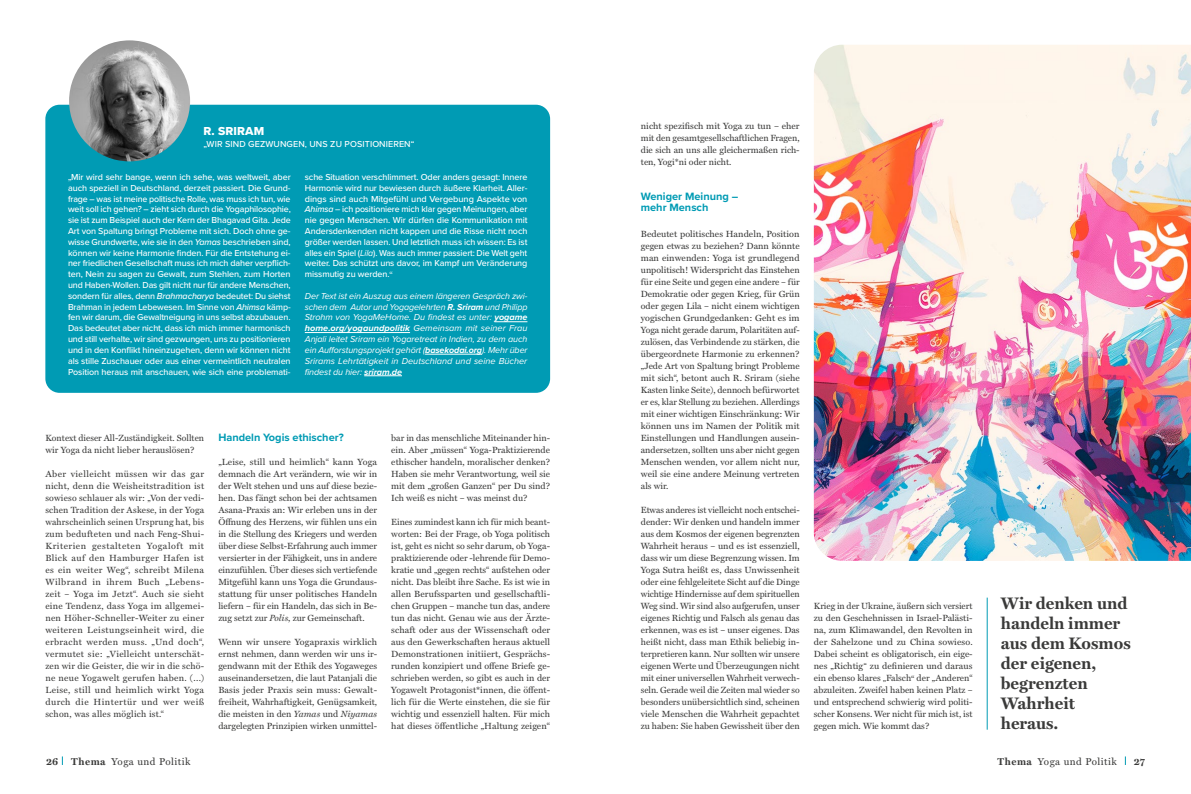
<style>
.page{position:relative;width:1191px;height:794px;background:#fff}
.page>*{position:absolute;margin:0;border:0;box-sizing:border-box;transform-origin:0 0}
.t1{font:700 16.7px/20px "Miller Text";color:#3a3a39}
.t2{font:12px "Proxima Nova Extrabld";letter-spacing:.01em;color:#fff}
.t3{font:700 11px/11px "Proxima Nova";color:#009bb4}
.t4{font:10px "Miller Text";letter-spacing:.05em;color:#3a3a39}
.t5{font:700 10px "Miller Text";color:#3a3a39}
.t6{font:9px/12px "Miller Text";color:#3a3a39;text-align:justify}
.t7{font:500 9px/10.8px "Proxima Nova";letter-spacing:-.01em;color:#fff;text-align:justify}
.t8{font:italic 9px/10.8px "Proxima Nova";color:#fff;text-align:justify}
.t9{font:500 9px "Proxima Nova";letter-spacing:.01em;color:#fff}
.s1{font-family:"Miller Text";font-weight:400}
.s2{font-style:italic}
.s3{font-weight:400;font-style:italic}
.s4{font-weight:700}
.s5{font-family:"Proxima Nova"}
</style>
<div class="page">
<hr style="left:986px;top:597px;width:1px;height:132px;background:#009bb4">
<div style="left:45px;top:105px;width:505px;height:288px;background:#009bb4;border-radius:14px"></div>
<hr style="left:494px;top:321px;width:33px;height:1px;background:#fff">
<hr style="left:305px;top:332px;width:105px;height:1px;background:#fff">
<hr style="left:425px;top:354px;width:57px;height:1px;background:#fff">
<hr style="left:364px;top:375px;width:38px;height:1px;background:#fff">
<img style="left:69px;top:40px;width:121px;height:121px;border-radius:60px">
<img style="left:814px;top:45px;width:377px;height:516px">
<h2 class="t2" style="left:203px;top:122px;width:62px">R. SRIRAM</h2>
<p class="t9" style="left:203px;top:137px;width:212px">„WIR SIND GEZWUNGEN, UNS ZU POSITIONIEREN“</p>
<p class="t7" style="left:68px;top:171px;width:224px"><span class="s1">„</span>Mir wird sehr bange, wenn ich sehe, was weltweit, aber auch speziell in Deutschland, derzeit passiert. Die Grund&shy;frage – was ist meine politische Rolle, was muss ich tun, wie weit soll ich gehen? – zieht sich durch die Yogaphilosophie, sie ist zum Beispiel auch der Kern der Bhagavad Gita. Jede Art von Spaltung bringt Probleme mit sich. Doch ohne ge&shy;wisse Grundwerte, wie sie in den <span class="s2">Yamas</span> beschrieben sind, können wir keine Harmonie finden. Für die Entstehung ei&shy;ner friedlichen Gesellschaft muss ich mich daher verpflich&shy;ten, Nein zu sagen zu Gewalt, zum Stehlen, zum Horten und Haben-Wollen. Das gilt nicht nur für andere Menschen, sondern für alles, denn <span class="s2">Brahmacharya</span> bedeutet: Du siehst Brahman in jedem Lebewesen. Im Sinne von <span class="s2">Ahimsa</span> kämp&shy;fen wir darum, die Gewaltneigung in uns selbst abzubauen.<br>Das bedeutet aber nicht, dass ich mich immer harmonisch und still verhalte, wir sind gezwungen, uns zu positionieren und in den Konflikt hineinzugehen, denn wir können nicht als stille Zuschauer oder aus einer vermeintlich neutralen Position heraus mit anschauen, wie sich eine problemati-</p>
<p class="t7" style="left:305px;top:171px;width:224px">sche Situation verschlimmert. Oder anders gesagt: Innere Harmonie wird nur bewiesen durch äußere Klarheit. Aller&shy;dings sind auch Mitgefühl und Vergebung Aspekte von <span class="s2">Ahimsa</span> – ich positioniere mich klar gegen Meinungen, aber nie gegen Menschen. Wir dürfen die Kommunikation mit Andersdenkenden nicht kappen und die Risse nicht noch größer werden lassen. Und letztlich muss ich wissen: Es ist alles ein Spiel (<span class="s3">Lila</span>). Was auch immer passiert: Die Welt geht weiter. Das schützt uns davor, im Kampf um Veränderung missmutig zu werden.<span class="s1">“</span></p>
<p class="t8" style="left:305px;top:290px;width:224px">Der Text ist ein Auszug aus einem längeren Gespräch zwi&shy;schen dem Autor und Yogagelehrten <span class="s4">R. Sriram</span> und Philipp Strohm von YogaMeHome. Du findest es unter: <span class="s4">yogame home.org/yogaundpolitik</span> Gemeinsam mit seiner Frau Anjali leitet Sriram ein Yogaretreat in Indien, zu dem auch ein Aufforstungsprojekt gehört (<span class="s4">basekodai.org</span>). Mehr über Srirams Lehrtätigkeit in Deutschland und seine Bücher findest du hier: <span class="s4">sriram.de</span></p>
<p class="t6" style="left:45px;top:431px;width:160px">Kontext dieser All-Zuständigkeit. Sollten wir Yoga da nicht lieber herauslösen?</p>
<p class="t6" style="left:45px;top:467px;width:160px">Aber vielleicht müssen wir das gar nicht, denn die Weisheitstradition ist sowieso schlauer als wir: „Von der vedi&shy;schen Tradition der Askese, in der Yoga wahrscheinlich seinen Ursprung hat, bis zum bedufteten und nach Feng-Shui-Kriterien gestalteten Yogaloft mit Blick auf den Hamburger Hafen ist es ein weiter Weg“, schreibt Milena Wilbrand in ihrem Buch „Lebens&shy;zeit – Yoga im Jetzt“. Auch sie sieht eine Tendenz, dass Yoga im allgemei&shy;nen Höher-Schneller-Weiter zu einer weiteren Leistungseinheit wird, die erbracht werden muss. „Und doch“, vermutet sie: „Vielleicht unterschät&shy;zen wir die Geister, die wir in die schö&shy;ne neue Yogawelt gerufen haben. (...)<br>Leise, still und heimlich wirkt Yoga durch die Hintertür und wer weiß schon, was alles möglich ist.“</p>
<p class="t3" style="left:218px;top:431px;width:127px">Handeln Yogis ethischer?</p>
<p class="t6" style="left:218px;top:455px;width:160px">„Leise, still und heimlich“ kann Yoga demnach die Art verändern, wie wir in der Welt stehen und uns auf diese bezie&shy;hen. Das fängt schon bei der achtsamen Asana-Praxis an: Wir erleben uns in der Öffnung des Herzens, wir fühlen uns ein in die Stellung des Kriegers und werden über diese Selbst-Erfahrung auch immer versierter in der Fähigkeit, uns in andere einzufühlen. Über dieses sich vertiefende Mitgefühl kann uns Yoga die Grundaus&shy;stattung für unser politisches Handeln liefern – für ein Handeln, das sich in Be&shy;zug setzt zur <span class="s2">Polis</span>, zur Gemeinschaft.</p>
<p class="t6" style="left:218px;top:635px;width:160px">Wenn wir unsere Yogapraxis wirklich ernst nehmen, dann werden wir uns ir&shy;gendwann mit der Ethik des Yogaweges auseinandersetzen, die laut Patanjali die Basis jeder Praxis sein muss: Gewalt&shy;freiheit, Wahrhaftigkeit, Genügsamkeit, die meisten in den <span class="s2">Yamas</span> und <span class="s2">Niyamas </span>dargelegten Prinzipien wirken unmittel-</p>
<p class="t6" style="left:391px;top:431px;width:160px">bar in das menschliche Miteinander hin&shy;ein. Aber „müssen“ Yoga-Praktizierende ethischer handeln, moralischer denken?<br>Haben sie mehr Verantwortung, weil sie mit dem „großen Ganzen“ per Du sind?<br>Ich weiß es nicht – was meinst du?</p>
<p class="t6" style="left:391px;top:515px;width:160px">Eines zumindest kann ich für mich beant&shy;worten: Bei der Frage, ob Yoga politisch ist, geht es nicht so sehr darum, ob Yoga&shy;praktizierende oder -lehrende für Demo&shy;kratie und „gegen rechts“ aufstehen oder nicht. Das bleibt ihre Sache. Es ist wie in allen Berufssparten und gesellschaftli&shy;chen Gruppen – manche tun das, andere tun das nicht. Genau wie aus der Ärzte&shy;schaft oder aus der Wissenschaft oder aus den Gewerkschaften heraus aktuell Demonstrationen initiiert, Gesprächs&shy;runden konzipiert und offene Briefe ge&shy;schrieben werden, so gibt es auch in der Yogawelt Protagonist*innen, die öffent&shy;lich für die Werte einstehen, die sie für wichtig und essenziell halten. Für mich hat dieses öffentliche „Haltung zeigen“</p>
<p class="t6" style="left:641px;top:119px;width:160px">nicht spezifisch mit Yoga zu tun – eher mit den gesamtgesellschaftlichen Fragen, die sich an uns alle gleichermaßen rich&shy;ten, Yogi*ni oder nicht.</p>
<p class="t3" style="left:641px;top:190px;width:99px">Weniger Meinung – mehr Mensch</p>
<p class="t6" style="left:641px;top:227px;width:160px">Bedeutet politisches Handeln, Position gegen etwas zu beziehen? Dann könnte man einwenden: Yoga ist grundlegend unpolitisch! Widerspricht das Einstehen für eine Seite und gegen eine andere – für Demokratie oder gegen Krieg, für Grün oder gegen Lila – nicht einem wichtigen yogischen Grundgedanken: Geht es im Yoga nicht gerade darum, Polaritäten auf&shy;zulösen, das Verbindende zu stärken, die übergeordnete Harmonie zu erkennen? „Jede Art von Spaltung bringt Probleme mit sich“, betont auch R. Sriram (siehe Kasten linke Seite), dennoch befürwortet er es, klar Stellung zu beziehen. Allerdings mit einer wichtigen Einschränkung: Wir können uns im Namen der Politik mit Einstellungen und Handlungen ausein&shy;andersetzen, sollten uns aber nicht gegen Menschen wenden, vor allem nicht nur, weil sie eine andere Meinung vertreten als wir.</p>
<p class="t6" style="left:641px;top:503px;width:160px">Etwas anderes ist vielleicht noch entschei&shy;dender: Wir denken und handeln immer aus dem Kosmos der eigenen begrenzten Wahrheit heraus – und es ist essenziell, dass wir um diese Begrenzung wissen. Im Yoga Sutra heißt es, dass Unwissenheit oder eine fehlgeleitete Sicht auf die Dinge wichtige Hindernisse auf dem spirituellen Weg sind. Wir sind also aufgerufen, unser eigenes Richtig und Falsch als genau das erkennen, was es ist – unser eigenes. Das heißt nicht, dass man Ethik beliebig in&shy;terpretieren kann. Nur sollten wir unsere eigenen Werte und Überzeugungen nicht mit einer universellen Wahrheit verwech&shy;seln. Gerade weil die Zeiten mal wieder so besonders unübersichtlich sind, scheinen viele Menschen die Wahrheit gepachtet zu haben: Sie haben Gewissheit über den</p>
<p class="t6" style="left:814px;top:599px;width:160px">Krieg in der Ukraine, äußern sich versiert zu den Geschehnissen in Israel-Palästi&shy;na, zum Klimawandel, den Revolten in der Sahelzone und zu China sowieso.<br>Dabei scheint es obligatorisch, ein eige&shy;nes „Richtig<span class="s5">“</span> zu definieren und daraus ein ebenso klares <span class="s5">„</span>Falsch“ der „Anderen“ abzuleiten. Zweifel haben keinen Platz – und entsprechend schwierig wird politi&shy;scher Konsens. Wer nicht für mich ist, ist gegen mich. Wie kommt das?</p>
<h1 class="t1" style="left:1000px;top:592px;width:131px">Wir denken und handeln immer aus dem Kosmos der eigenen, begrenzten<br>Wahrheit heraus.</h1>
<p class="t5" style="left:46px;top:753px;width:14px">26</p>
<p class="t4" style="left:71px;top:753px;width:121px"><span class="s4">Thema</span> Yoga und Politik</p>
<p class="t4" style="left:997px;top:753px;width:121px"><span class="s4">Thema</span> Yoga und Politik</p>
<p class="t5" style="left:1133px;top:753px;width:13px">27</p>
</div>
